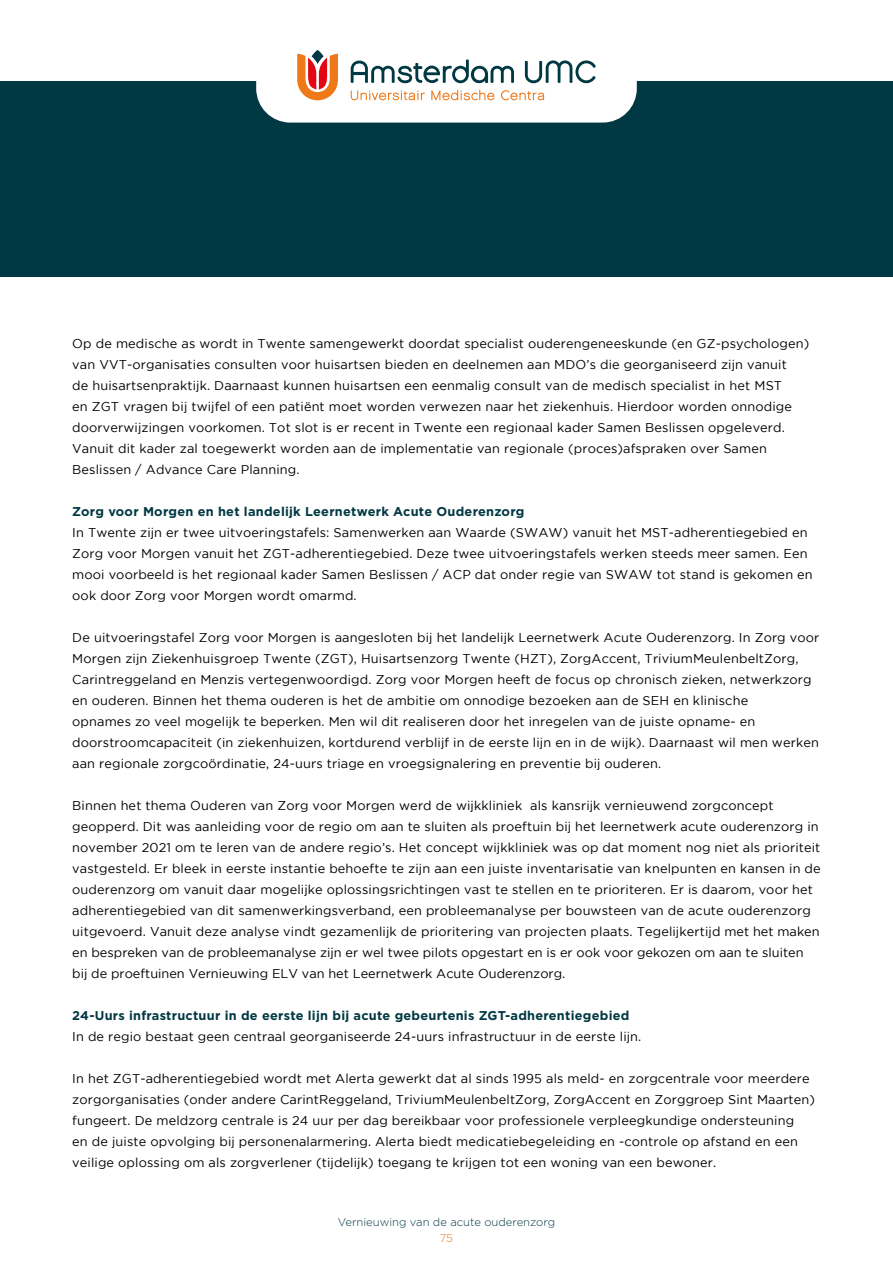
<style>
.page{position:relative;width:893px;height:1263px;background:#fff}
.page>*{position:absolute;margin:0;border:0;box-sizing:border-box;transform-origin:0 0}
.t1{font:12.75px/21px "Gotham";letter-spacing:.01em;color:#000}
.t2{font:700 12.75px "Gotham";letter-spacing:.02em;color:#003843}
.t3{font:300 11.25px "Gotham";color:#003843}
.t4{font:300 11.25px "Gotham";color:#ef7918}
</style>
<div class="page">
<div style="left:0;top:81px;width:893px;height:196px;background:#003843"></div>
<div style="left:256px;top:26px;width:381px;height:97px;background:#fff;border-radius:34px"></div>
<svg style="left:351px;top:60px;width:163px;height:23px"></svg>
<svg style="left:525px;top:60px;width:71px;height:23px"></svg>
<svg style="left:351px;top:90px;width:74px;height:10px"></svg>
<svg style="left:501px;top:90px;width:43px;height:10px"></svg>
<svg style="left:431px;top:90px;width:63px;height:10px"></svg>
<svg style="left:297px;top:54px;width:41px;height:46px"></svg>
<svg style="left:312px;top:50px;width:12px;height:14px"></svg>
<p class="t1" style="left:72px;top:333px;width:738px">Op de medische as wordt in Twente samengewerkt doordat specialist ouderengeneeskunde (en GZ-psychologen) van VVT-organisaties consulten voor huisartsen bieden en deelnemen aan MDO’s die georganiseerd zijn vanuit<br>de huisartsenpraktijk. Daarnaast kunnen huisartsen een eenmalig consult van de medisch specialist in het MST<br>en ZGT vragen bij twijfel of een patiënt moet worden verwezen naar het ziekenhuis. Hierdoor worden onnodige doorverwijzingen voorkomen. Tot slot is er recent in Twente een regionaal kader Samen Beslissen opgeleverd.<br>Vanuit dit kader zal toegewerkt worden aan de implementatie van regionale (proces)afspraken over Samen Beslissen / Advance Care Planning.</p>
<p class="t2" style="left:72px;top:503px;width:454px">Zorg voor Morgen en het landelijk Leernetwerk Acute Ouderenzorg</p>
<p class="t1" style="left:72px;top:522px;width:742px">In Twente zijn er twee uitvoeringstafels: Samenwerken aan Waarde (SWAW) vanuit het MST-adherentiegebied en Zorg voor Morgen vanuit het ZGT-adherentiegebied. Deze twee uitvoeringstafels werken steeds meer samen. Een mooi voorbeeld is het regionaal kader Samen Beslissen / ACP dat onder regie van SWAW tot stand is gekomen en ook door Zorg voor Morgen wordt omarmd.</p>
<p class="t1" style="left:72px;top:627px;width:749px">De uitvoeringstafel Zorg voor Morgen is aangesloten bij het landelijk Leernetwerk Acute Ouderenzorg. In Zorg voor Morgen zijn Ziekenhuisgroep Twente (ZGT), Huisartsenzorg Twente (HZT), ZorgAccent, TriviumMeulenbeltZorg, Carintreggeland en Menzis vertegenwoordigd. Zorg voor Morgen heeft de focus op chronisch zieken, netwerkzorg en ouderen. Binnen het thema ouderen is het de ambitie om onnodige bezoeken aan de SEH en klinische<br>opnames zo veel mogelijk te beperken. Men wil dit realiseren door het inregelen van de juiste opname- en doorstroomcapaciteit (in ziekenhuizen, kortdurend verblijf in de eerste lijn en in de wijk). Daarnaast wil men werken aan regionale zorgcoördinatie, 24-uurs triage en vroegsignalering en preventie bij ouderen.</p>
<p class="t1" style="left:72px;top:795px;width:750px">Binnen het thema Ouderen van Zorg voor Morgen werd de wijkkliniek als kansrijk vernieuwend zorgconcept geopperd. Dit was aanleiding voor de regio om aan te sluiten als proeftuin bij het leernetwerk acute ouderenzorg in november 2021 om te leren van de andere regio’s. Het concept wijkkliniek was op dat moment nog niet als prioriteit vastgesteld. Er bleek in eerste instantie behoefte te zijn aan een juiste inventarisatie van knelpunten en kansen in de ouderenzorg om vanuit daar mogelijke oplossingsrichtingen vast te stellen en te prioriteren. Er is daarom, voor het adherentiegebied van dit samenwerkingsverband, een probleemanalyse per bouwsteen van de acute ouderenzorg uitgevoerd. Vanuit deze analyse vindt gezamenlijk de prioritering van projecten plaats. Tegelijkertijd met het maken en bespreken van de probleemanalyse zijn er wel twee pilots opgestart en is er ook voor gekozen om aan te sluiten bij de proeftuinen Vernieuwing ELV van het Leernetwerk Acute Ouderenzorg.</p>
<p class="t2" style="left:72px;top:1007px;width:559px">24-Uurs infrastructuur in de eerste lijn bij acute gebeurtenis ZGT-adherentiegebied</p>
<p class="t1" style="left:72px;top:1026px;width:571px">In de regio bestaat geen centraal georganiseerde 24-uurs infrastructuur in de eerste lijn.</p>
<p class="t1" style="left:72px;top:1068px;width:744px">In het ZGT-adherentiegebied wordt met Alerta gewerkt dat al sinds 1995 als meld- en zorgcentrale voor meerdere zorgorganisaties (onder andere CarintReggeland, TriviumMeulenbeltZorg, ZorgAccent en Zorggroep Sint Maarten) fungeert. De meldzorg centrale is 24 uur per dag bereikbaar voor professionele verpleegkundige ondersteuning<br>en de juiste opvolging bij personenalarmering. Alerta biedt medicatiebegeleiding en -controle op afstand en een veilige oplossing om als zorgverlener (tijdelijk) toegang te krijgen tot een woning van een bewoner.</p>
<p class="t3" style="left:338px;top:1214px;width:219px">Vernieuwing van de acute ouderenzorg</p>
<p class="t4" style="left:440px;top:1231px;width:15px">75</p>
</div>
